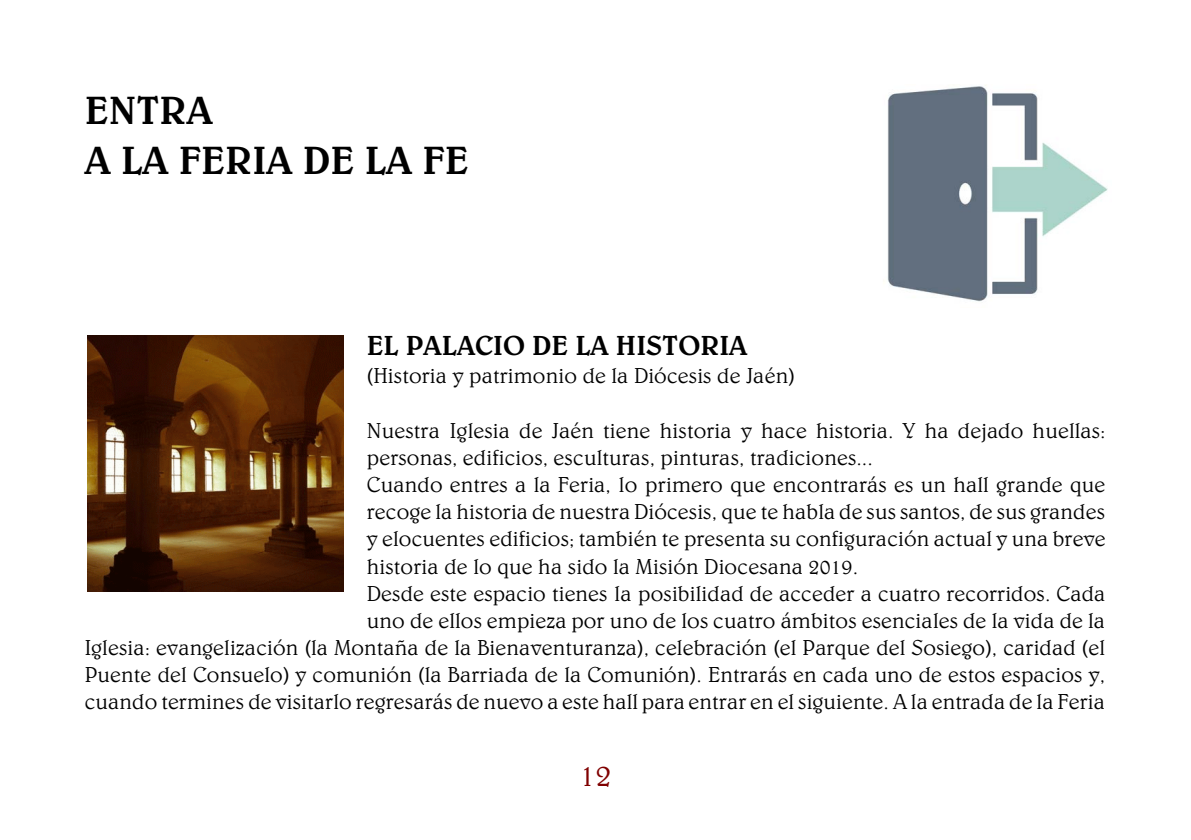
<style>
.page{position:relative;width:1191px;height:840px;background:#fff}
.page>*{position:absolute;margin:0;border:0;box-sizing:border-box;transform-origin:0 0}
.t1{font:300 40px/49.4px "Belwe BT";letter-spacing:.005em;color:#000}
.t2{font:300 32px "Belwe BT";color:#800000}
.t3{font:300 28px "Belwe BT";color:#000}
.t4{font:300 22px "Belwe BT";color:#000}
</style>
<div class="page">
<img style="left:88px;top:336px;width:255px;height:255px">
<img style="left:887px;top:85px;width:221px;height:217px">
<h1 class="t1" style="left:85px;top:89px;width:385px">ENTRA<br>A LA FERIA DE LA FE</h1>
<p class="t3" style="left:367px;top:333px;width:382px">EL PALACIO DE LA HISTORIA</p>
<p class="t4" style="left:367px;top:366px;width:429px">(Historia y patrimonio de la Diócesis de Jaén)</p>
<p class="t4" style="left:367px;top:421px;width:740px">Nuestra Iglesia de Jaén tiene historia y hace historia. Y ha dejado huellas:</p>
<p class="t4" style="left:367px;top:448px;width:507px">personas, edificios, esculturas, pinturas, tradiciones...</p>
<p class="t4" style="left:367px;top:475px;width:740px">Cuando entres a la Feria, lo primero que encontrarás es un hall grande que</p>
<p class="t4" style="left:367px;top:502px;width:739px">recoge la historia de nuestra Diócesis, que te habla de sus santos, de sus grandes</p>
<p class="t4" style="left:367px;top:529px;width:740px">y elocuentes edificios; también te presenta su configuración actual y una breve</p>
<p class="t4" style="left:367px;top:556px;width:493px">historia de lo que ha sido la Misión Diocesana 2019.</p>
<p class="t4" style="left:367px;top:583px;width:740px">Desde este espacio tienes la posibilidad de acceder a cuatro recorridos. Cada</p>
<p class="t4" style="left:367px;top:610px;width:740px">uno de ellos empieza por uno de los cuatro ámbitos esenciales de la vida de la</p>
<p class="t4" style="left:85px;top:638px;width:1022px">Iglesia: evangelización (la Montaña de la Bienaventuranza), celebración (el Parque del Sosiego), caridad (el</p>
<p class="t4" style="left:85px;top:665px;width:1022px">Puente del Consuelo) y comunión (la Barriada de la Comunión). Entrarás en cada uno de estos espacios y,</p>
<p class="t4" style="left:85px;top:692px;width:1021px">cuando termines de visitarlo regresarás de nuevo a este hall para entrar en el siguiente. A la entrada de la Feria</p>
<h2 class="t2" style="left:579px;top:761px;width:33px">12</h2>
</div>
